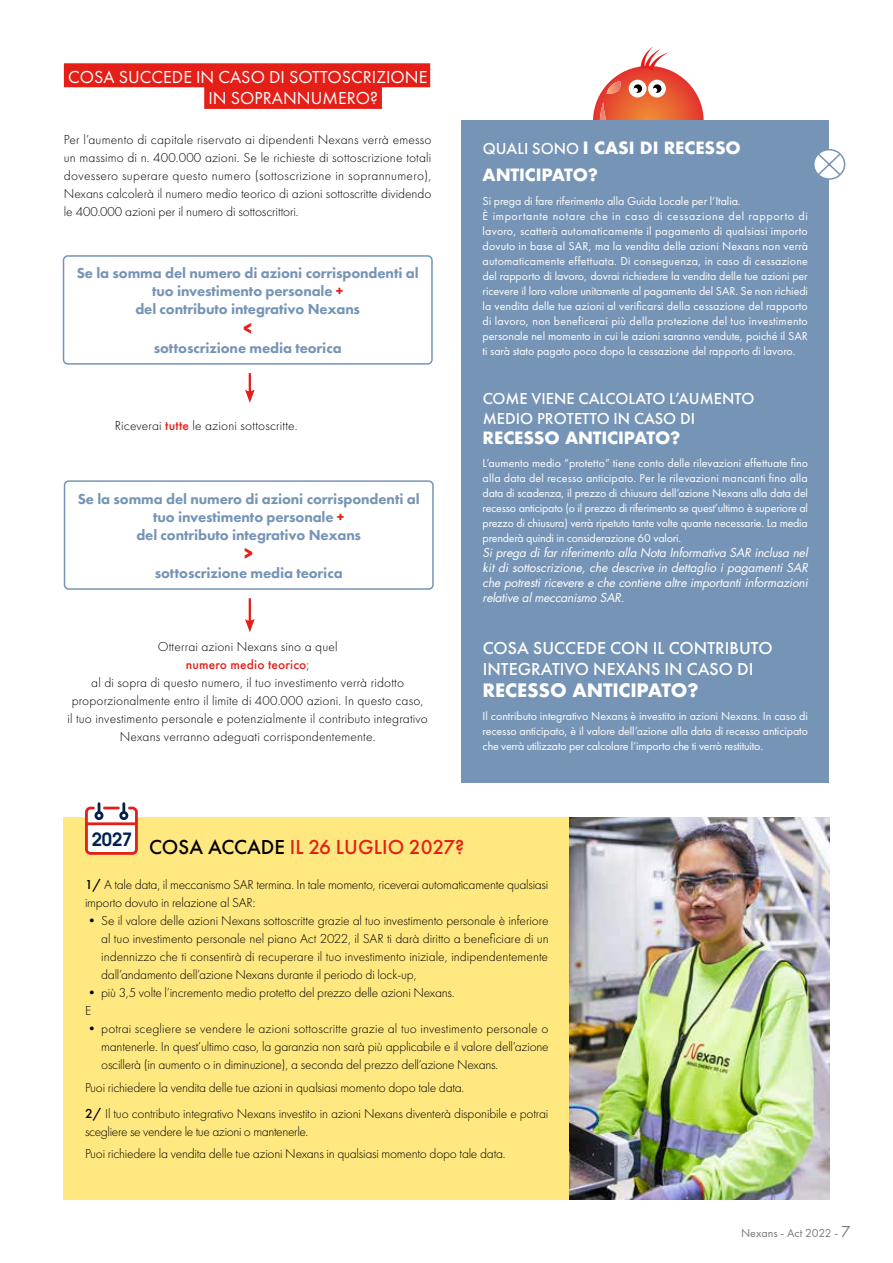
<style>
.page{position:relative;width:893px;height:1263px;background:#fff}
.page>*{position:absolute;margin:0;border:0;box-sizing:border-box;transform-origin:0 0}
.t1{font:500 21px "Futura PT";letter-spacing:.005em;color:#e41f18}
.t2{font:600 18.15px "Avant Garde";color:#00224c}
.t3{font:500 18px/21.6px "Futura PT";letter-spacing:.005em;color:#fff}
.t4{font:18px/21.6px "Futura PT";letter-spacing:.005em;color:#fff}
.t5{font:700 18px "Futura";letter-spacing:-.01em;color:#fff}
.t6{font:700 16.5px/27px "Futura";letter-spacing:-.01em;color:#fff}
.t7{font:500 16.5px/19.8px "Futura PT";letter-spacing:.005em;color:#fff}
.t8{font:800 15px/18px "Futura PT";letter-spacing:-.005em;color:#7694b6;text-align:center}
.t9{font:700 15px "Futura";color:#e41f18}
.t10{font:300 13.5px/18px "Futura PT";letter-spacing:-.015em;color:#000}
.t11{font:300 13.5px/18px "Futura PT";letter-spacing:.015em;color:#000;text-align:center}
.t12{font:12px/15px "Futura PT";letter-spacing:-.005em;color:#fff;text-align:justify}
.t13{font:italic 12px/15px "Futura Std";letter-spacing:-.015em;color:#fff;text-align:justify}
.t14{font:12px "Futura PT";color:#7a7a79}
.s1{color:#e41f18}
.s2{font-weight:500;color:#e41f18}
.s3{font-family:"Futura PT";font-weight:500}
.s4{color:#000}
.s5{font-weight:500}
.s6{font-size:16.5px}
</style>
<div class="page">
<svg style="left:593px;top:46px;width:111px;height:74px"></svg>
<hr style="left:249px;top:373px;width:2px;height:21px;background:#e41f18">
<svg style="left:245px;top:389px;width:10px;height:14px"></svg>
<div style="left:63px;top:255px;width:370px;height:110px;border:2px solid #7694b6;border-radius:4px"></div>
<hr style="left:249px;top:598px;width:2px;height:25px;background:#e41f18">
<svg style="left:245px;top:619px;width:10px;height:13px"></svg>
<div style="left:64px;top:480px;width:370px;height:110px;border:2px solid #7694b6;border-radius:4px"></div>
<div style="left:64px;top:63px;width:366px;height:24px;background:#e41f18"></div>
<div style="left:204px;top:85px;width:178px;height:24px;background:#e41f18"></div>
<div style="left:64px;top:817px;width:506px;height:382px;background:#ffe87f"></div>
<img style="left:570px;top:817px;width:259px;height:382px">
<div style="left:461px;top:120px;width:368px;height:663px;background:#7694b6"></div>
<svg style="left:814px;top:149px;width:32px;height:31px"></svg>
<div style="left:87px;top:808px;width:49px;height:15px;background:#fff"></div>
<div style="left:88px;top:825px;width:48px;height:28px;background:#fff"></div>
<div style="left:85px;top:807px;width:53px;height:48px;border:3px solid #e41f18;border-radius:4px"></div>
<hr style="left:86px;top:822px;width:50px;height:3px;background:#e41f18">
<svg style="left:98px;top:804px;width:27px;height:8px"></svg>
<div style="left:119px;top:811px;width:9px;height:9px;border:3px solid #00224c;border-radius:50%"></div>
<div style="left:95px;top:811px;width:8px;height:9px;border:3px solid #00224c;border-radius:50%"></div>
<h3 class="t4" style="left:208px;top:66px;width:221px;text-indent:-140px">COSA SUCCEDE IN CASO DI SOTTOSCRIZIONE<br>IN SOPRANNUMERO?</h3>
<p class="t10" style="left:64px;top:130px;width:369px;text-align:justify">Per l’aumento di capitale riservato ai dipendenti Nexans verrà emesso un massimo di n. 400.000 azioni. Se le richieste di sottoscrizione totali dovessero superare questo numero (sottoscrizione in soprannumero), Nexans calcolerà il numero medio teorico di azioni sottoscritte dividendo le 400.000 azioni per il numero di sottoscrittori.</p>
<p class="t8" style="left:77px;top:264px;width:343px">Se la somma del numero di azioni corrispondenti al tuo investimento personale <span class="s1">+<br></span>del contributo integrativo Nexans</p>
<p class="t9" style="left:243px;top:317px;width:12px">&lt;</p>
<p class="t8" style="left:154px;top:339px;width:189px">sottoscrizione media teorica</p>
<p class="t11" style="left:115px;top:416px;width:184px">Riceverai <span class="s2">tutte</span> le azioni sottoscritte.</p>
<p class="t8" style="left:78px;top:489px;width:343px">Se la somma del numero di azioni corrispondenti al tuo investimento personale <span class="s1">+<br></span>del contributo integrativo Nexans</p>
<p class="t9" style="left:244px;top:542px;width:12px">&gt;</p>
<p class="t8" style="left:155px;top:564px;width:189px">sottoscrizione media teorica</p>
<p class="t11" style="left:67px;top:638px;width:362px">Otterrai azioni Nexans sino a quel<br><span class="s2">numero medio teorico</span>;<br>al di sopra di questo numero, il tuo investimento verrà ridotto proporzionalmente entro il limite di 400.000 azioni. In questo caso,<br>il tuo investimento personale e potenzialmente il contributo integrativo Nexans verranno adeguati corrispondentemente.</p>
<p class="t6" style="left:483px;top:134px;width:260px"><span class="s3">QUALI SONO</span> I CASI DI RECESSO<br>ANTICIPATO?</p>
<p class="t12" style="left:483px;top:193px;width:327px;text-align:left">Si prega di fare riferimento alla Guida Locale per l’Italia.<br>È importante notare che in caso di cessazione del rapporto di lavoro, scatterà automaticamente il pagamento di qualsiasi importo dovuto in base al SAR, ma la vendita delle azioni Nexans non verrà automaticamente effettuata. Di conseguenza, in caso di cessazione del rapporto di lavoro, dovrai richiedere la vendita delle tue azioni per ricevere il loro valore unitamente al pagamento del SAR. Se non richiedi la vendita delle tue azioni al verificarsi della cessazione del rapporto di lavoro, non beneficerai più della protezione del tuo investimento personale nel momento in cui le azioni saranno vendute, poiché il SAR ti sarà stato pagato poco dopo la cessazione del rapporto di lavoro.</p>
<p class="t7" style="left:483px;top:389px;width:273px">COME VIENE CALCOLATO L’AUMENTO<br>MEDIO PROTETTO IN CASO DI</p>
<p class="t6" style="left:483px;top:424px;width:199px">RECESSO ANTICIPATO?</p>
<p class="t12" style="left:483px;top:456px;width:327px">L’aumento medio “protetto” tiene conto delle rilevazioni effettuate fino alla data del recesso anticipato. Per le rilevazioni mancanti fino alla data di scadenza, il prezzo di chiusura dell’azione Nexans alla data del recesso anticipato (o il prezzo di riferimento se quest’ultimo è superiore al prezzo di chiusura) verrà ripetuto tante volte quante necessarie. La media prenderà quindi in considerazione 60 valori.</p>
<p class="t13" style="left:483px;top:546px;width:327px">Si prega di far riferimento alla Nota Informativa SAR inclusa nel kit di sottoscrizione, che descrive in dettaglio i pagamenti SAR che potresti ricevere e che contiene altre importanti informazioni relative al meccanismo SAR.</p>
<h3 class="t3" style="left:483px;top:637px;width:291px">COSA SUCCEDE CON IL CONTRIBUTO<br>INTEGRATIVO NEXANS IN CASO DI</h3>
<h3 class="t5" style="left:483px;top:677px;width:217px">RECESSO ANTICIPATO?</h3>
<p class="t12" style="left:483px;top:709px;width:327px">Il contributo integrativo Nexans è investito in azioni Nexans. In caso di recesso anticipato, è il valore dell’azione alla data di recesso anticipato che verrà utilizzato per calcolare l’importo che ti verrò restituito.</p>
<h2 class="t2" style="left:92px;top:827px;width:42px">2027</h2>
<h1 class="t1" style="left:149px;top:835px;width:316px"><span class="s4">COSA ACCADE</span> IL 26 LUGLIO 2027?</h1>
<p class="t10" style="left:85px;top:876px;width:465px"><span class="s5">1/</span> A tale data, il meccanismo SAR termina. In tale momento, riceverai automaticamente qualsiasi importo dovuto in relazione al SAR:</p>
<p class="t10" style="left:101px;top:912px;width:449px;text-align:justify;text-indent:-16px">• Se il valore delle azioni Nexans sottoscritte grazie al tuo investimento personale è inferiore al tuo investimento personale nel piano Act 2022, il SAR ti darà diritto a beneficiare di un indennizzo che ti consentirà di recuperare il tuo investimento iniziale, indipendentemente dall’andamento dell’azione Nexans durante il periodo di lock-up,</p>
<p class="t10" style="left:85px;top:984px;width:371px">• più 3,5 volte l’incremento medio protetto del prezzo delle azioni Nexans.<br>E</p>
<p class="t10" style="left:101px;top:1020px;width:449px;text-align:justify;text-indent:-16px">• potrai scegliere se vendere le azioni sottoscritte grazie al tuo investimento personale o mantenerle. In quest’ultimo caso, la garanzia non sarà più applicabile e il valore dell’azione oscillerà (in aumento o in diminuzione), a seconda del prezzo dell’azione Nexans.</p>
<p class="t10" style="left:85px;top:1074px;width:465px;line-height:26.5px">Puoi richiedere la vendita delle tue azioni in qualsiasi momento dopo tale data.<br><span class="s5">2/</span> Il tuo contributo integrativo Nexans investito in azioni Nexans diventerà disponibile e potrai</p>
<p class="t10" style="left:85px;top:1120px;width:422px;line-height:22.2px">scegliere se vendere le tue azioni o mantenerle.<br>Puoi richiedere la vendita delle tue azioni Nexans in qualsiasi momento dopo tale data.</p>
<p class="t14" style="left:741px;top:1226px;width:111px">Nexans - Act 2022 - <span class="s6">7</span></p>
</div>
